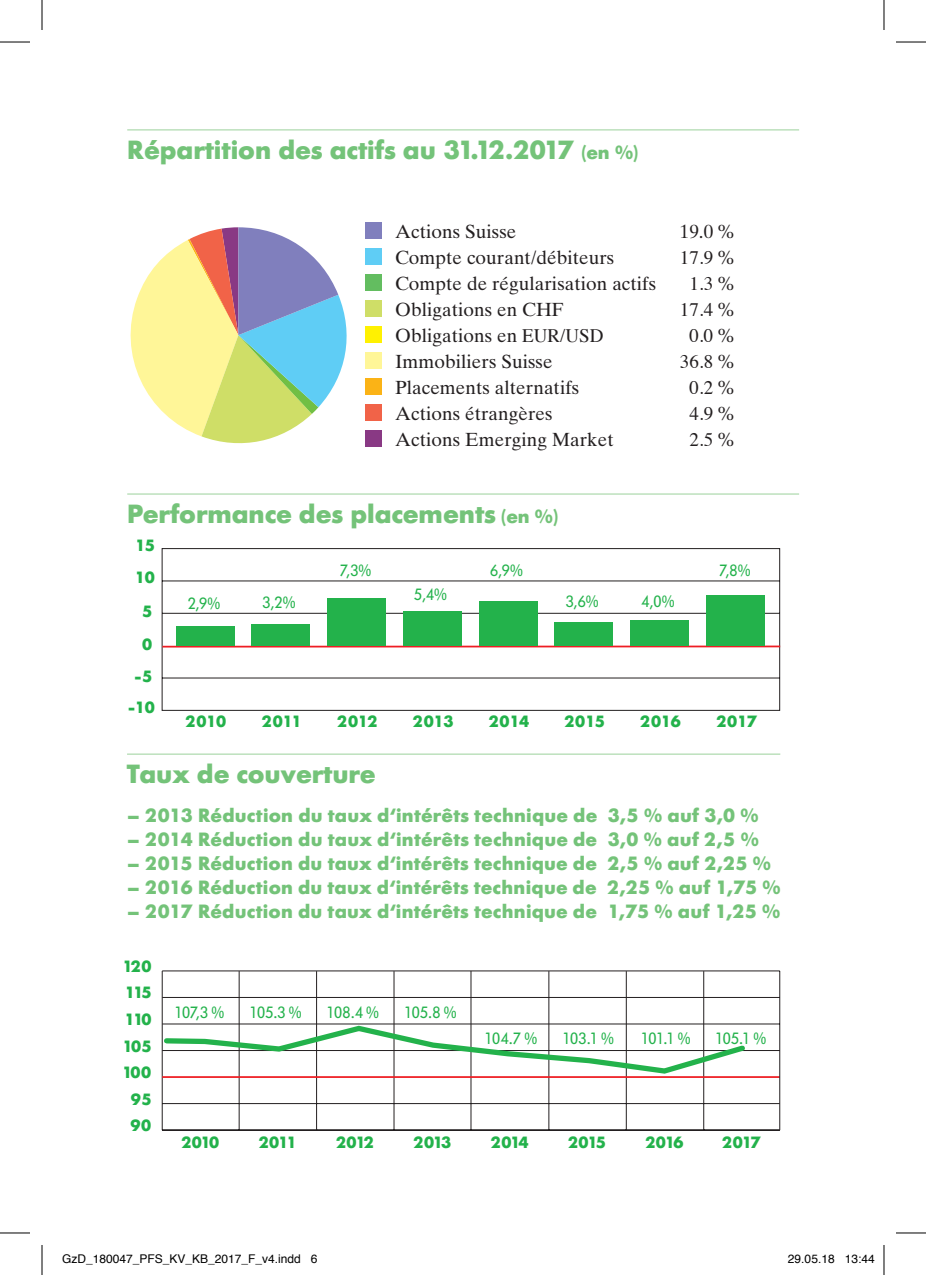
<style>
.page{position:relative;width:926px;height:1275px;background:#fff}
.page>*{position:absolute;margin:0;border:0;box-sizing:border-box;transform-origin:0 0}
._01_Titel{font:700 26px "Futura BQ";color:#74c379}
._02_GT{font:700 19px "Futura BQ";letter-spacing:.015em;color:#74c379}
._03_Grafik_Beschrift{font:19px "Times Ten";letter-spacing:.005em;color:#231f20}
.t1{font:19px "Times";color:#231f20}
.t2{font:700 16.2px "Futura BQ";letter-spacing:-.06em;color:#23b24b}
.t3{font:16.2px "Futura BQ";letter-spacing:-.025em;color:#23b24b}
.t4{font:12px "Helvetica";color:#000}
.s1{font-size:19px}
.s2{font-family:"Times Ten"}
.s3{font-family:"Times"}
</style>
<div class="page">
<hr style="left:127px;top:129px;width:672px;height:1px;background:#9cd19c">
<hr style="left:127px;top:493px;width:672px;height:1px;background:#9cd19c">
<svg style="left:161px;top:548px;width:619px;height:163px"></svg>
<hr style="left:162px;top:645px;width:618px;height:2px;background:#ee1d23">
<div style="left:479px;top:601px;width:58px;height:45px;background:#23b24b"></div>
<div style="left:403px;top:611px;width:59px;height:35px;background:#23b24b"></div>
<div style="left:328px;top:598px;width:58px;height:48px;background:#23b24b"></div>
<div style="left:252px;top:624px;width:58px;height:22px;background:#23b24b"></div>
<div style="left:176px;top:626px;width:58px;height:20px;background:#23b24b"></div>
<div style="left:555px;top:622px;width:58px;height:24px;background:#23b24b"></div>
<div style="left:631px;top:620px;width:58px;height:26px;background:#23b24b"></div>
<div style="left:707px;top:595px;width:58px;height:51px;background:#23b24b"></div>
<div style="left:365px;top:222px;width:16px;height:17px;background:#807fbd"></div>
<div style="left:365px;top:248px;width:16px;height:17px;background:#5fcdf5"></div>
<div style="left:365px;top:274px;width:16px;height:17px;background:#63bd60"></div>
<div style="left:365px;top:300px;width:16px;height:17px;background:#cfde67"></div>
<div style="left:365px;top:326px;width:16px;height:17px;background:#fff101"></div>
<div style="left:365px;top:352px;width:16px;height:17px;background:#fff698"></div>
<div style="left:365px;top:378px;width:16px;height:17px;background:#fbb316"></div>
<div style="left:365px;top:404px;width:16px;height:17px;background:#f16348"></div>
<div style="left:365px;top:430px;width:16px;height:17px;background:#893984"></div>
<svg style="left:131px;top:227px;width:216px;height:217px"></svg>
<hr style="left:127px;top:753px;width:653px;height:1px;background:#9cd19c">
<hr style="left:162px;top:971px;width:1px;height:159px;background:#231f20">
<hr style="left:471px;top:971px;width:1px;height:159px;background:#231f20">
<hr style="left:239px;top:971px;width:1px;height:159px;background:#231f20">
<hr style="left:316px;top:971px;width:1px;height:159px;background:#231f20">
<hr style="left:394px;top:971px;width:1px;height:159px;background:#231f20">
<hr style="left:548px;top:971px;width:1px;height:159px;background:#231f20">
<hr style="left:626px;top:971px;width:1px;height:159px;background:#231f20">
<hr style="left:703px;top:971px;width:1px;height:159px;background:#231f20">
<hr style="left:162px;top:1129px;width:618px;height:1px;background:#231f20">
<hr style="left:162px;top:1103px;width:618px;height:1px;background:#231f20">
<hr style="left:162px;top:1076px;width:618px;height:2px;background:#ee1d23">
<hr style="left:162px;top:1050px;width:618px;height:1px;background:#231f20">
<hr style="left:162px;top:1023px;width:618px;height:1px;background:#231f20">
<hr style="left:162px;top:997px;width:618px;height:1px;background:#231f20">
<hr style="left:162px;top:970px;width:618px;height:1px;background:#231f20">
<hr style="left:779px;top:971px;width:1px;height:159px;background:#231f20">
<svg style="left:161px;top:1023px;width:588px;height:53px"></svg>
<hr style="left:0;top:42px;width:30px;height:1px;background:#000">
<hr style="left:896px;top:42px;width:30px;height:1px;background:#000">
<hr style="left:0;top:1232px;width:30px;height:1px;background:#000">
<hr style="left:896px;top:1232px;width:30px;height:1px;background:#000">
<hr style="left:42px;top:0;width:1px;height:30px;background:#000">
<hr style="left:42px;top:1245px;width:1px;height:30px;background:#000">
<hr style="left:884px;top:0;width:1px;height:30px;background:#000">
<hr style="left:884px;top:1245px;width:1px;height:30px;background:#000">
<p class="_01_Titel" style="left:127px;top:134px;width:513px">Répartition des actifs au 31.12.2017 <span class="s1">(en %)</span></p>
<p class="_03_Grafik_Beschrift" style="left:395px;top:220px;width:123px">Actions Suisse</p>
<p class="_03_Grafik_Beschrift" style="left:680px;top:220px;width:57px">19.0 %</p>
<p class="_03_Grafik_Beschrift" style="left:395px;top:246px;width:221px">Compte courant/débiteurs</p>
<p class="t1" style="left:680px;top:240px;width:57px">17.9 <span class="s2">%</span></p>
<p class="_03_Grafik_Beschrift" style="left:395px;top:272px;width:262px">Compte de régularisation actifs</p>
<p class="t1" style="left:689px;top:266px;width:47px">1.3 <span class="s2">%</span></p>
<p class="_03_Grafik_Beschrift" style="left:395px;top:298px;width:170px">Obligations en CHF</p>
<p class="t1" style="left:680px;top:292px;width:57px">17.4 <span class="s2">%</span></p>
<p class="_03_Grafik_Beschrift" style="left:395px;top:324px;width:210px">Obligations en <span class="s3">EUR/USD</span></p>
<p class="t1" style="left:689px;top:318px;width:47px">0.0 <span class="s2">%</span></p>
<p class="_03_Grafik_Beschrift" style="left:395px;top:350px;width:159px">Immobiliers Suisse</p>
<p class="t1" style="left:680px;top:344px;width:57px">36.8 <span class="s2">%</span></p>
<p class="_03_Grafik_Beschrift" style="left:395px;top:376px;width:186px">Placements alternatifs</p>
<p class="t1" style="left:689px;top:370px;width:47px">0.2 <span class="s2">%</span></p>
<p class="_03_Grafik_Beschrift" style="left:395px;top:402px;width:159px">Actions étrangères</p>
<p class="t1" style="left:689px;top:396px;width:47px">4.9 <span class="s2">%</span></p>
<p class="_03_Grafik_Beschrift" style="left:395px;top:428px;width:220px">Actions Emerging Market</p>
<p class="t1" style="left:689px;top:422px;width:47px">2.5 <span class="s2">%</span></p>
<p class="_01_Titel" style="left:127px;top:498px;width:432px">Performance des placements <span class="s1">(en %)</span></p>
<p class="t2" style="left:135px;top:535px;width:22px">15</p>
<p class="t2" style="left:134px;top:567px;width:22px">10</p>
<p class="t2" style="left:142px;top:601px;width:12px">5</p>
<p class="t2" style="left:142px;top:634px;width:12px">0</p>
<p class="t2" style="left:134px;top:666px;width:20px">-5</p>
<p class="t2" style="left:128px;top:697px;width:28px">-10</p>
<p class="t3" style="left:188px;top:593px;width:34px">2,9%</p>
<p class="t3" style="left:263px;top:593px;width:34px">3,2%</p>
<p class="t3" style="left:340px;top:561px;width:33px">7,3%</p>
<p class="t2" style="left:185px;top:712px;width:43px">2010</p>
<p class="t2" style="left:262px;top:712px;width:42px">2011</p>
<p class="t2" style="left:337px;top:712px;width:43px">2012</p>
<p class="_01_Titel" style="left:127px;top:758px;width:250px">Taux de couverture</p>
<p class="t3" style="left:414px;top:585px;width:34px">5,4%</p>
<p class="t3" style="left:490px;top:561px;width:34px">6,9%</p>
<p class="t3" style="left:566px;top:592px;width:34px">3,6%</p>
<p class="t2" style="left:413px;top:712px;width:43px">2013</p>
<p class="t2" style="left:488px;top:712px;width:43px">2014</p>
<p class="t2" style="left:564px;top:712px;width:43px">2015</p>
<p class="t3" style="left:641px;top:592px;width:35px">4,0%</p>
<p class="t3" style="left:719px;top:561px;width:33px">7,8%</p>
<p class="t2" style="left:640px;top:712px;width:43px">2016</p>
<p class="t2" style="left:716px;top:712px;width:43px">2017</p>
<p class="_02_GT" style="left:127px;top:803px;width:633px">– 2013 Réduction du taux d‘intérêts technique de 3,5 % auf 3,0 %</p>
<p class="_02_GT" style="left:127px;top:827px;width:633px">– 2014 Réduction du taux d‘intérêts technique de 3,0 % auf 2,5 %</p>
<p class="_02_GT" style="left:127px;top:851px;width:646px">– 2015 Réduction du taux d‘intérêts technique de 2,5 % auf 2,25 %</p>
<p class="_02_GT" style="left:127px;top:875px;width:655px">– 2016 Réduction du taux d‘intérêts technique de 2,25 % auf 1,75 %</p>
<p class="_02_GT" style="left:127px;top:899px;width:655px">– 2017 Réduction du taux d‘intérêts technique de 1,75 % auf 1,25 %</p>
<p class="t2" style="left:122px;top:956px;width:31px">120</p>
<p class="t2" style="left:124px;top:982px;width:29px">115</p>
<p class="t2" style="left:124px;top:1009px;width:29px">110</p>
<p class="t2" style="left:122px;top:1035px;width:31px">105</p>
<p class="t2" style="left:122px;top:1062px;width:31px">100</p>
<p class="t2" style="left:130px;top:1089px;width:23px">95</p>
<p class="t2" style="left:130px;top:1115px;width:23px">90</p>
<p class="t3" style="left:174px;top:1002px;width:51px">107,3 %</p>
<p class="t2" style="left:181px;top:1132px;width:40px">2010</p>
<p class="t3" style="left:249px;top:1002px;width:54px">105.3 %</p>
<p class="t3" style="left:326px;top:1002px;width:54px">108.4 %</p>
<p class="t2" style="left:258px;top:1132px;width:40px">2011</p>
<p class="t2" style="left:336px;top:1132px;width:40px">2012</p>
<p class="t3" style="left:404px;top:1002px;width:54px">105.8 %</p>
<p class="t2" style="left:413px;top:1132px;width:40px">2013</p>
<p class="t3" style="left:485px;top:1029px;width:54px">104.7 %</p>
<p class="t3" style="left:563px;top:1029px;width:53px">103.1 %</p>
<p class="t3" style="left:641px;top:1029px;width:51px">101.1 %</p>
<p class="t3" style="left:715px;top:1029px;width:53px">105.1 %</p>
<p class="t2" style="left:490px;top:1132px;width:40px">2014</p>
<p class="t2" style="left:568px;top:1132px;width:40px">2015</p>
<p class="t2" style="left:645px;top:1132px;width:41px">2016</p>
<p class="t2" style="left:722px;top:1132px;width:41px">2017</p>
<p class="t4" style="left:62px;top:1249px;width:257px">GzD_180047_PFS_KV_KB_2017_F_v4.indd 6</p>
<p class="t4" style="left:788px;top:1249px;width:88px">29.05.18 13:44</p>
</div>
